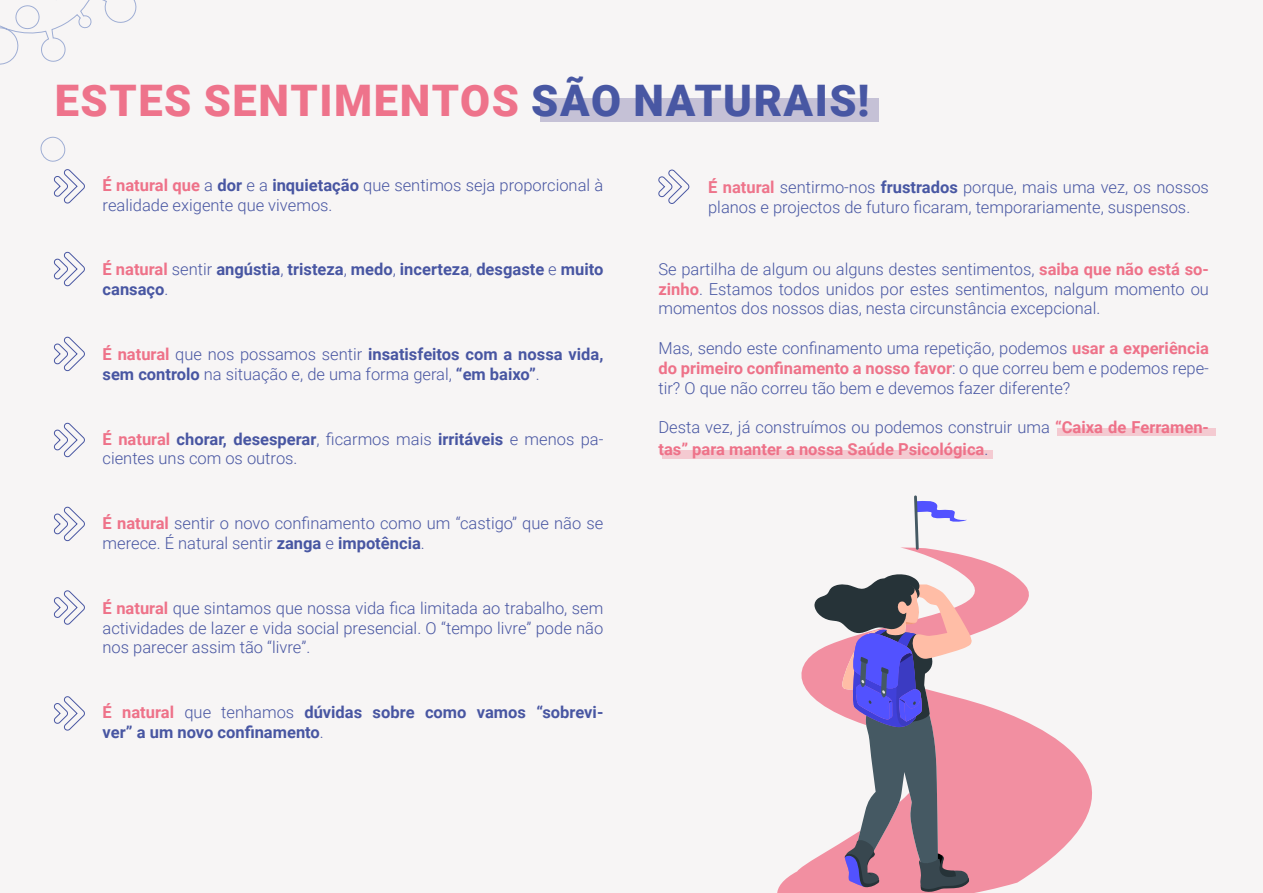
<style>
.page{position:relative;width:1263px;height:893px;background:#f7f5f5}
.page>*{position:absolute;margin:0;border:0;box-sizing:border-box;transform-origin:0 0}
.t1{font:900 43.5px "Roboto";letter-spacing:.035em;color:#ee738b}
.t2{font:300 16.5px/19.8px "Roboto";color:#4856a2}
.t3{font:300 16.5px/19.8px "Roboto";color:#4857a3;text-align:justify}
.t4{font:700 16.5px/19.8px "Roboto";color:#4856a2}
.t5{font:700 16.5px/21.6px "Roboto";color:#ee7289}
.s1{color:#4857a3}
.s2{font-weight:700;color:#ee7289}
.s3{font-weight:700}
.s4{color:#ee7289}
.s5{font-weight:300}
.s6{font-weight:700;color:#ee748b}
.s7{font-weight:300;color:#4857a3}
</style>
<div class="page">
<svg style="left:658px;top:169px;width:32px;height:35px"></svg>
<svg style="left:53px;top:251px;width:32px;height:36px"></svg>
<svg style="left:0;top:0;width:137px;height:204px"></svg>
<svg style="left:53px;top:336px;width:32px;height:36px"></svg>
<svg style="left:53px;top:422px;width:32px;height:36px"></svg>
<svg style="left:53px;top:506px;width:32px;height:36px"></svg>
<svg style="left:53px;top:590px;width:32px;height:35px"></svg>
<svg style="left:53px;top:696px;width:32px;height:35px"></svg>
<svg style="left:777px;top:547px;width:315px;height:346px"></svg>
<svg style="left:914px;top:495px;width:53px;height:55px"></svg>
<svg style="left:814px;top:572px;width:161px;height:320px"></svg>
<div style="left:540px;top:99px;width:339px;height:23px;background:#c5c1d6"></div>
<div style="left:1057px;top:428px;width:159px;height:8px;background:#f4cad1"></div>
<div style="left:662px;top:450px;width:330px;height:9px;background:#f4cad1"></div>
<h1 class="t1" style="left:55px;top:70px;width:816px">ESTES SENTIMENTOS <span class="s1">SÃO NATURAIS!</span></h1>
<p class="t2" style="left:103px;top:174px;width:502px"><span class="s2">É natural que</span> a <span class="s3">dor</span> e a <span class="s3">inquietação</span> que sentimos seja proporcional à realidade exigente que vivemos.</p>
<p class="t4" style="left:103px;top:259px;width:502px"><span class="s4">É natural</span> <span class="s5">sentir</span> angústia<span class="s5">,</span> tristeza<span class="s5">,</span> medo<span class="s5">,</span> incerteza<span class="s5">,</span> desgaste <span class="s5">e</span> muito cansaço<span class="s5">.</span></p>
<p class="t2" style="left:103px;top:344px;width:502px"><span class="s2">É natural</span> que nos possamos sentir <span class="s3">insatisfeitos com a nossa vida, sem controlo</span> na situação e, de uma forma geral, <span class="s3">“em baixo”</span>.</p>
<p class="t2" style="left:103px;top:428px;width:502px"><span class="s2">É natural</span> <span class="s3">chorar, desesperar</span>, ficarmos mais <span class="s3">irritáveis</span> e menos pa&shy;cientes uns com os outros.</p>
<p class="t2" style="left:103px;top:513px;width:502px"><span class="s2">É natural</span> sentir o novo confinamento como um “castigo” que não se merece. É natural sentir <span class="s3">zanga</span> e <span class="s3">impotência</span>.</p>
<p class="t2" style="left:103px;top:597px;width:502px;text-align:justify"><span class="s2">É natural</span> que sintamos que nossa vida fica limitada ao trabalho, sem actividades de lazer e vida social presencial. O “tempo livre” pode não nos parecer assim tão “livre”.</p>
<p class="t4" style="left:103px;top:702px;width:502px"><span class="s4">É natural</span> <span class="s5">que tenhamos</span> dúvidas sobre como vamos “sobrevi&shy;ver” a um novo confinamento<span class="s5">.</span></p>
<p class="t3" style="left:708px;top:176px;width:502px"><span class="s6">É natural</span> sentirmo-nos <span class="s3">frustrados</span> porque, mais uma vez, os nossos planos e projectos de futuro ficaram, temporariamente, suspensos.</p>
<p class="t3" style="left:658px;top:258px;width:552px">Se partilha de algum ou alguns destes sentimentos, <span class="s2">saiba que não está so&shy;zinho</span>. Estamos todos unidos por estes sentimentos, nalgum momento ou momentos dos nossos dias, nesta circunstância excepcional.</p>
<p class="t3" style="left:658px;top:338px;width:552px">Mas, sendo este confinamento uma repetição, podemos <span class="s2">usar a experiência do primeiro confinamento a nosso favor</span>: o que correu bem e podemos repe&shy;tir? O que não correu tão bem e devemos fazer diferente?</p>
<p class="t5" style="left:658px;top:416px;width:552px"><span class="s7">Desta vez, já construímos ou podemos construir uma</span> “Caixa de Ferramen&shy;tas” para manter a nossa Saúde Psicológica<span class="s7">.</span></p>
</div>
